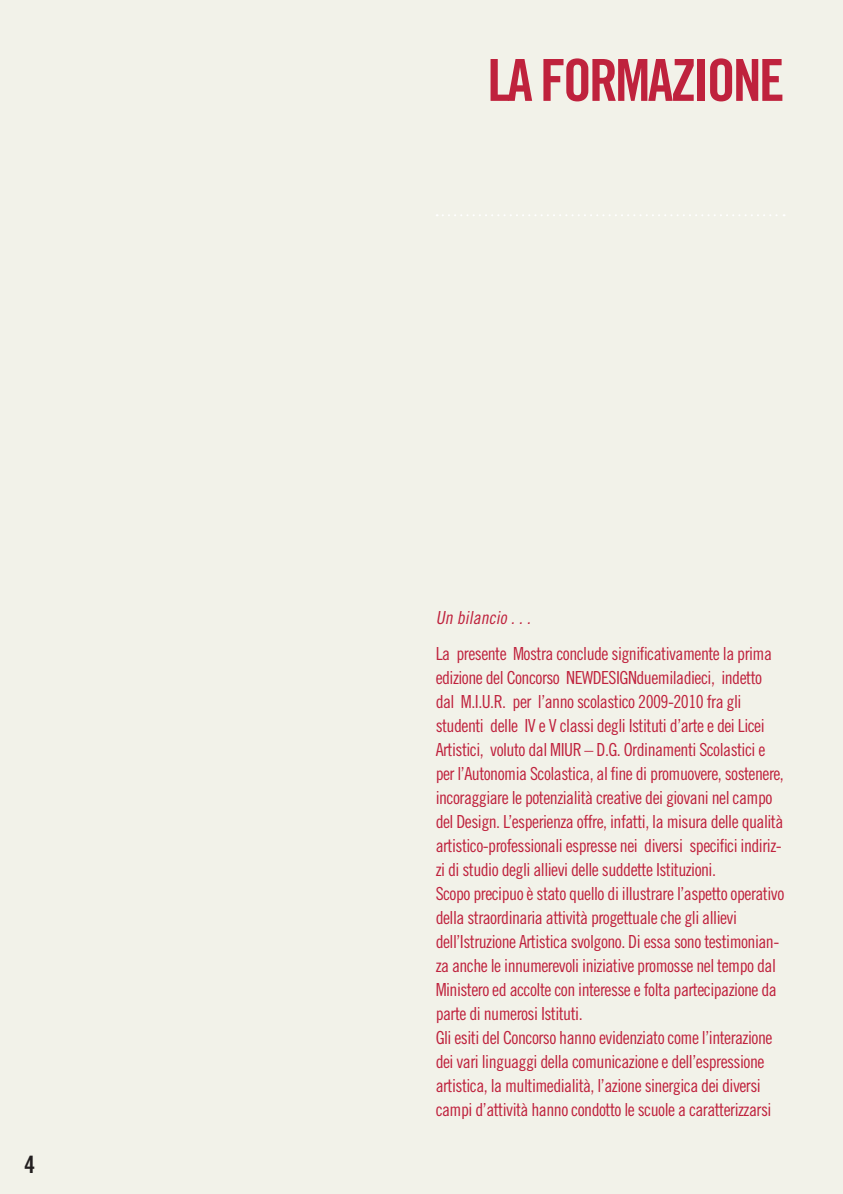
<style>
.page{position:relative;width:843px;height:1194px;background:#fff}
.page>*{position:absolute;margin:0;border:0;box-sizing:border-box;transform-origin:0 0}
.t1{font:58px "Trade Gothic LT Std Bd Cn 20";letter-spacing:-.05em;color:#bf223d}
.t2{font:24px "Trade Gothic LT Std Bd Cn 20";color:#231f20}
.t3{font:18px/24px "Trade Gothic LT Std Cn 18";letter-spacing:-.03em;color:#bf223d}
.t4{font:italic 18px "Trade Gothic LT Std Cn 18";color:#bf223d}
</style>
<div class="page">
<div style="left:0;top:0;width:842px;height:1194px;background:#f2f2e9"></div>
<svg style="left:436px;top:214px;width:348px;height:2px"></svg>
<h2 class="t2" style="left:24px;top:1155px;width:12px">4</h2>
<h1 class="t1" style="left:487px;top:58px;width:298px">LA FORMAZIONE</h1>
<p class="t4" style="left:435px;top:611px;width:99px">Un bilancio ...</p>
<p class="t3" style="left:435px;top:644px;width:350px">La presente Mostra conclude significativamente la prima edizione del Concorso NEWDESIGNduemiladieci, indetto dal M.I.U.R. per l’anno scolastico 2009-2010 fra gli studenti delle IV e V classi degli Istituti d’arte e dei Licei Artistici, voluto dal MIUR – D.G. Ordinamenti Scolastici e per l’Autonomia Scolastica, al fine di promuovere, sostenere, incoraggiare le potenzialità creative dei giovani nel campo del Design. L’esperienza offre, infatti, la misura delle qualità artistico-professionali espresse nei diversi specifici indiriz&shy;zi di studio degli allievi delle suddette Istituzioni.<br>Scopo precipuo è stato quello di illustrare l’aspetto operativo della straordinaria attività progettuale che gli allievi dell’Istruzione Artistica svolgono. Di essa sono testimonian&shy;za anche le innumerevoli iniziative promosse nel tempo dal Ministero ed accolte con interesse e folta partecipazione da parte di numerosi Istituti.<br>Gli esiti del Concorso hanno evidenziato come l’interazione dei vari linguaggi della comunicazione e dell’espressione artistica, la multimedialità, l’azione sinergica dei diversi campi d’attività hanno condotto le scuole a caratterizzarsi</p>
</div>
